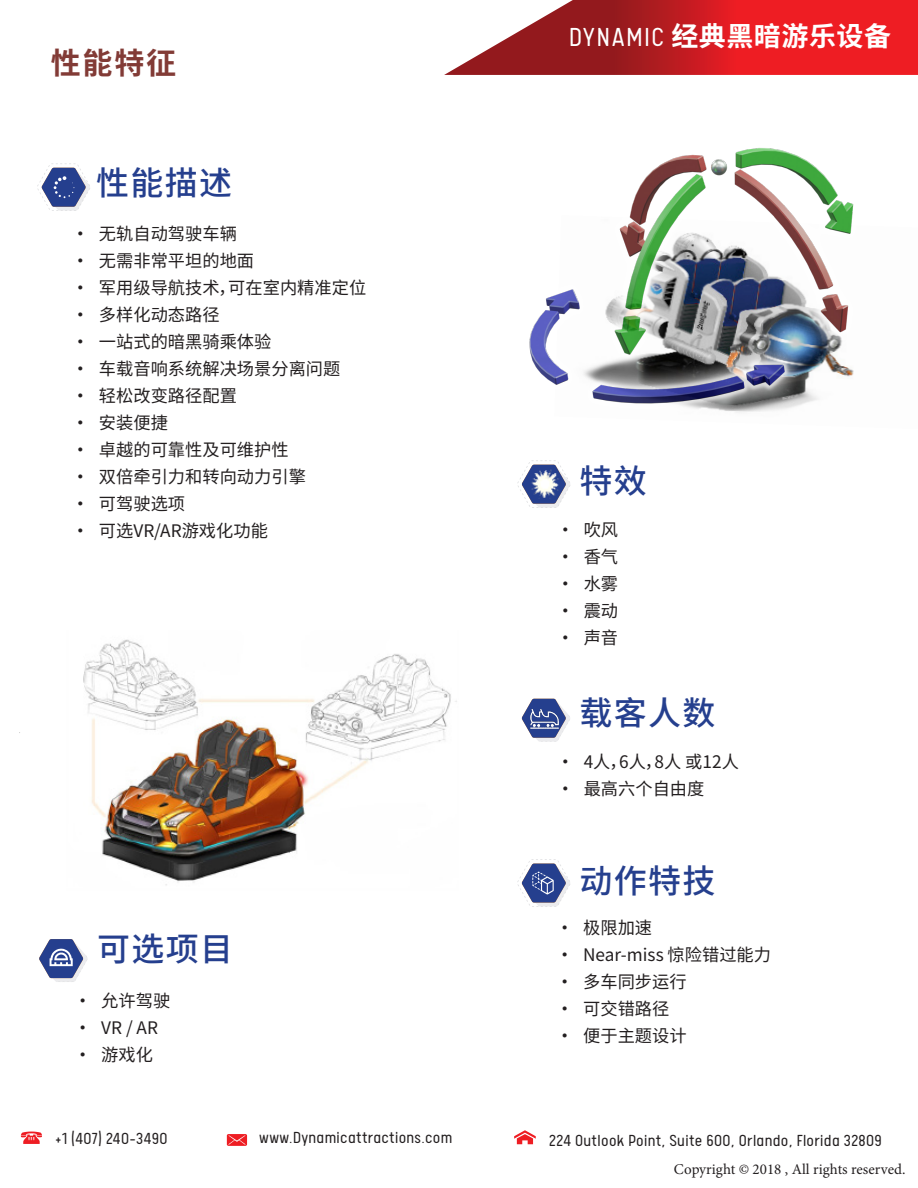
<style>
.page{position:relative;width:918px;height:1188px;background:#fff}
.page>*{position:absolute;margin:0;border:0;box-sizing:border-box;transform-origin:0 0}
.t1{font:500 33px "Noto Sans CJ Ksc";letter-spacing:.04em;color:#253f8e}
.t2{font:700 30px "Noto Sans CJ Ksc";color:#823b36}
.t3{font:700 27px "Noto Sans CJ Ksc";letter-spacing:.02em;color:#fff}
.t4{font:300 18px "Calps";letter-spacing:.02em;color:#231f20}
.t5{font:17.25px "Noto Sans CJ Ksc";color:#231f20}
.t6{font:15px "Minion Pro";color:#231f20}
.s1{font-family:"Adobe Heiti Std"}
.s2{font-family:"Calps";font-weight:300;font-size:29.25px}
</style>
<div class="page">
<img style="left:83px;top:639px;width:374px;height:246px">
<img style="left:529px;top:148px;width:325px;height:338px">
<svg style="left:444px;top:0;width:474px;height:75px;background:#cf3a3f"></svg>
<svg style="left:37px;top:163px;width:53px;height:48px"></svg>
<svg style="left:517px;top:460px;width:53px;height:48px"></svg>
<img style="left:522px;top:465px;width:44px;height:39px">
<svg style="left:522px;top:699px;width:48px;height:43px"></svg>
<img style="left:529px;top:704px;width:31px;height:30px">
<svg style="left:517px;top:859px;width:53px;height:48px"></svg>
<svg style="left:39px;top:939px;width:49px;height:43px"></svg>
<svg style="left:514px;top:1130px;width:22px;height:14px"></svg>
<svg style="left:21px;top:1132px;width:21px;height:12px"></svg>
<svg style="left:227px;top:1134px;width:20px;height:12px"></svg>
<p class="t2" style="left:51px;top:46px;width:127px">性能特征</p>
<p class="t1" style="left:96px;top:165px;width:137px">性能描述</p>
<p class="t5" style="left:72px;top:224px;width:166px"><span class="s1">·</span> 无轨自动驾驶车辆</p>
<p class="t5" style="left:72px;top:251px;width:184px"><span class="s1">·</span> 无需非常平坦的地面</p>
<p class="t5" style="left:72px;top:278px;width:296px"><span class="s1">·</span> 军用级导航技术，可在室内精准定位</p>
<p class="t5" style="left:72px;top:305px;width:149px"><span class="s1">·</span> 多样化动态路径</p>
<p class="t5" style="left:72px;top:332px;width:201px"><span class="s1">·</span> 一站式的暗黑骑乘体验</p>
<p class="t5" style="left:72px;top:359px;width:270px"><span class="s1">·</span> 车载音响系统解决场景分离问题</p>
<p class="t5" style="left:72px;top:386px;width:166px"><span class="s1">·</span> 轻松改变路径配置</p>
<p class="t5" style="left:72px;top:413px;width:97px"><span class="s1">·</span> 安装便捷</p>
<p class="t5" style="left:72px;top:440px;width:218px"><span class="s1">·</span> 卓越的可靠性及可维护性</p>
<p class="t5" style="left:72px;top:467px;width:235px"><span class="s1">·</span> 双倍牵引力和转向动力引擎</p>
<p class="t5" style="left:72px;top:494px;width:115px"><span class="s1">·</span> 可驾驶选项</p>
<p class="t5" style="left:72px;top:521px;width:198px"><span class="s1">·</span> 可选VR/AR游戏化功能</p>
<p class="t1" style="left:97px;top:930px;width:137px">可选项目</p>
<p class="t5" style="left:74px;top:991px;width:97px"><span class="s1">·</span> 允许驾驶</p>
<p class="t5" style="left:74px;top:1018px;width:85px"><span class="s1">·</span> VR/AR</p>
<p class="t5" style="left:74px;top:1045px;width:80px"><span class="s1">·</span> 游戏化</p>
<p class="t3" style="left:569px;top:21px;width:323px"><span class="s2">DYNAMIC</span> 经典黑暗游乐设备</p>
<p class="t1" style="left:580px;top:462px;width:69px">特效</p>
<p class="t5" style="left:557px;top:520px;width:63px"><span class="s1">·</span> 吹风</p>
<p class="t5" style="left:557px;top:547px;width:63px"><span class="s1">·</span> 香气</p>
<p class="t5" style="left:557px;top:574px;width:63px"><span class="s1">·</span> 水雾</p>
<p class="t5" style="left:557px;top:601px;width:63px"><span class="s1">·</span> 震动</p>
<p class="t5" style="left:557px;top:628px;width:63px"><span class="s1">·</span> 声音</p>
<p class="t1" style="left:580px;top:695px;width:137px">载客人数</p>
<p class="t5" style="left:557px;top:752px;width:184px"><span class="s1">·</span> 4人，6人，8人或12人</p>
<p class="t5" style="left:557px;top:779px;width:149px"><span class="s1">·</span> 最高六个自由度</p>
<p class="t1" style="left:580px;top:862px;width:137px">动作特技</p>
<p class="t5" style="left:556px;top:918px;width:97px"><span class="s1">·</span> 极限加速</p>
<p class="t5" style="left:556px;top:945px;width:216px"><span class="s1">·</span> Near-miss 惊险错过能力</p>
<p class="t5" style="left:556px;top:972px;width:132px"><span class="s1">·</span> 多车同步运行</p>
<p class="t5" style="left:556px;top:999px;width:115px"><span class="s1">·</span> 可交错路径</p>
<p class="t5" style="left:556px;top:1026px;width:132px"><span class="s1">·</span> 便于主题设计</p>
<p class="t4" style="left:55px;top:1128px;width:114px">+1 (407) 240-3490</p>
<p class="t4" style="left:259px;top:1127px;width:195px">www.Dynamicattractions.com</p>
<p class="t4" style="left:549px;top:1130px;width:334px">224 Outlook Point, Suite 600, Orlando, Florida 32809</p>
<p class="t6" style="left:674px;top:1159px;width:233px">Copyright © 2018 , All rights reserved.</p>
</div>
